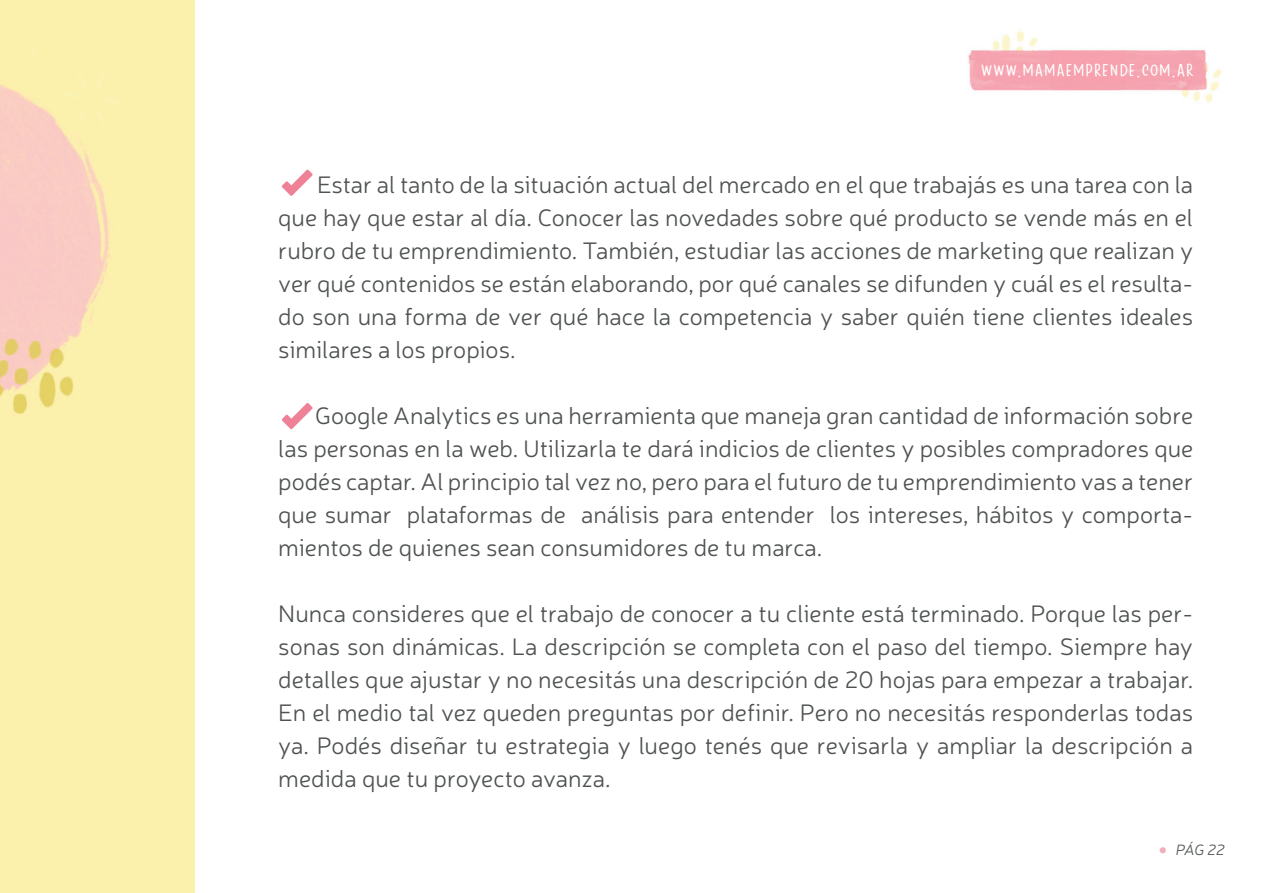
<style>
.page{position:relative;width:1263px;height:893px;background:#fff}
.page>*{position:absolute;margin:0;border:0;box-sizing:border-box;transform-origin:0 0}
.t1{font:27.75px "Dreamcatchers";color:#fff}
.t2{font:300 24px/33px "Neris";color:#4f5252;text-align:justify}
.t3{font:italic 300 15px "Neris";color:#4f5252}
</style>
<div class="page">
<img style="left:0;top:0;width:194px;height:893px">
<svg style="left:149px;top:108px;width:6px;height:6px"></svg>
<svg style="left:31px;top:50px;width:5px;height:6px"></svg>
<svg style="left:95px;top:98px;width:24px;height:25px"></svg>
<svg style="left:77px;top:109px;width:9px;height:14px"></svg>
<svg style="left:95px;top:73px;width:10px;height:14px"></svg>
<svg style="left:63px;top:73px;width:23px;height:25px"></svg>
<img style="left:968px;top:31px;width:253px;height:71px">
<svg style="left:282px;top:169px;width:31px;height:27px"></svg>
<svg style="left:282px;top:403px;width:31px;height:26px"></svg>
<div style="left:1159px;top:847px;width:7px;height:6px;background:#f2b0bf;border-radius:50%"></div>
<p class="t1" style="left:980px;top:52px;width:215px">www.mamaemprende.com.ar</p>
<p class="t2" style="left:278px;top:170px;width:916px;text-indent:39px">Estar al tanto de la situación actual del mercado en el que trabajás es una tarea con la que hay que estar al día. Conocer las novedades sobre qué producto se vende más en el rubro de tu emprendimiento. También, estudiar las acciones de marketing que realizan y ver qué contenidos se están elaborando, por qué canales se difunden y cuál es el resulta&shy;do son una forma de ver qué hace la competencia y saber quién tiene clientes ideales similares a los propios.</p>
<p class="t2" style="left:278px;top:401px;width:917px;text-indent:37px">Google Analytics es una herramienta que maneja gran cantidad de información sobre las personas en la web. Utilizarla te dará indicios de clientes y posibles compradores que podés captar. Al principio tal vez no, pero para el futuro de tu emprendimiento vas a tener que sumar plataformas de análisis para entender los intereses, hábitos y comporta&shy;mientos de quienes sean consumidores de tu marca.</p>
<p class="t2" style="left:278px;top:599px;width:916px">Nunca consideres que el trabajo de conocer a tu cliente está terminado. Porque las per&shy;sonas son dinámicas. La descripción se completa con el paso del tiempo. Siempre hay detalles que ajustar y no necesitás una descripción de 20 hojas para empezar a trabajar.<br>En el medio tal vez queden preguntas por definir. Pero no necesitás responderlas todas ya. Podés diseñar tu estrategia y luego tenés que revisarla y ampliar la descripción a medida que tu proyecto avanza.</p>
<p class="t3" style="left:1176px;top:840px;width:50px">PÁG 22</p>
</div>
